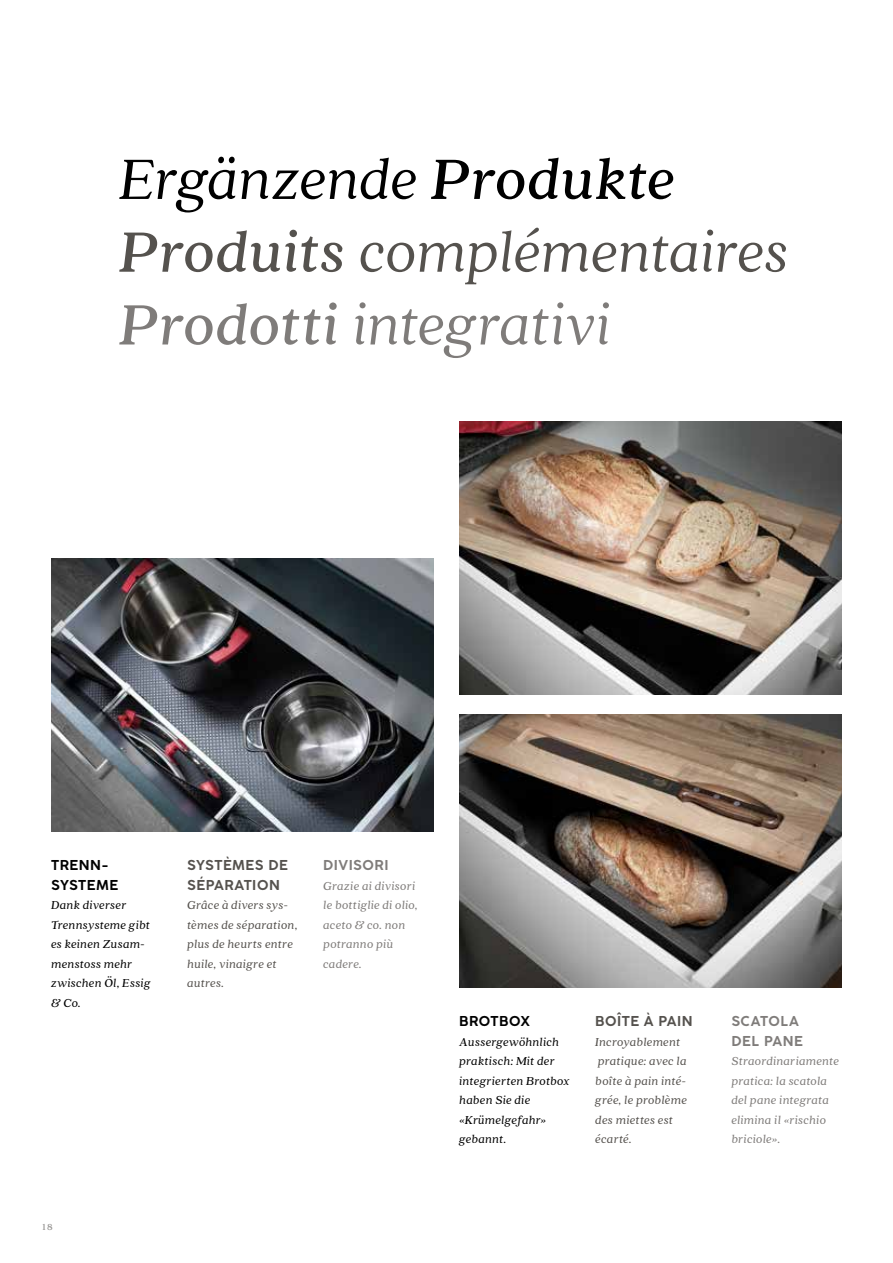
<style>
.page{position:relative;width:893px;height:1263px;background:#fff}
.page>*{position:absolute;margin:0;border:0;box-sizing:border-box;transform-origin:0 0}
.t1{font:italic 63px/72.8px "Quincy CF";letter-spacing:.005em;color:#55524e}
.t2{font:700 13.5px/19.5px "Coco Gothic";letter-spacing:.04em;color:#55524e}
.t3{font:700 13.5px/19.5px "Coco Gothic";letter-spacing:.04em;color:#7f7c7a}
.t4{font:700 13.5px/19.5px "Coco Gothic";letter-spacing:.045em;color:#000}
.t5{font:italic 12.75px/19.5px "Quincy CF Text";letter-spacing:.03em;color:#000}
.t6{font:italic 12.75px/19.5px "Quincy CF Text";letter-spacing:.025em;color:#55524e}
.t7{font:italic 12.75px/19.5px "Quincy CF Text";letter-spacing:.025em;color:#7f7c7a}
.t8{font:700 9.75px "Quincy CF";color:#949290}
.s1{color:#000}
.s2{font-weight:700;color:#000}
.s3{font-weight:700}
.s4{font-weight:700;color:#7f7c7a}
.s5{color:#7f7c7a}
</style>
<div class="page">
<img style="left:459px;top:714px;width:383px;height:273px">
<img style="left:459px;top:422px;width:383px;height:273px">
<img style="left:51px;top:558px;width:383px;height:273px">
<h1 class="t1" style="left:119px;top:144px;width:670px"><span class="s1">Ergänzende</span> <span class="s2">Produkte<br></span><span class="s3">Produits</span> complémentaires<br><span class="s4">Prodotti</span> <span class="s5">integrativi</span></h1>
<p class="t4" style="left:51px;top:855px;width:69px">TRENN-<br>SYSTEME</p>
<p class="t5" style="left:51px;top:896px;width:101px">Dank diverser<br>Trennsysteme gibt es keinen Zusam&shy;menstoss mehr zwischen Öl, Essig &amp; Co.</p>
<p class="t2" style="left:187px;top:855px;width:102px">SYSTÈMES DE<br>SÉPARATION</p>
<p class="t6" style="left:187px;top:896px;width:112px">Grâce à divers sys&shy;tèmes de séparation, plus de heurts entre huile, vinaigre et autres.</p>
<p class="t3" style="left:323px;top:855px;width:67px">DIVISORI</p>
<p class="t7" style="left:323px;top:876px;width:96px">Grazie ai divisori le bottiglie di olio, aceto &amp; co. non potranno più cadere.</p>
<p class="t8" style="left:43px;top:1221px;width:12px">18</p>
<p class="t4" style="left:459px;top:1011px;width:72px">BROTBOX</p>
<p class="t5" style="left:459px;top:1032px;width:112px">Aussergewöhnlich praktisch: Mit der integrierten Brotbox haben Sie die «Krümelgefahr» gebannt.</p>
<p class="t2" style="left:595px;top:1011px;width:99px">BOÎTE À PAIN</p>
<p class="t6" style="left:595px;top:1032px;width:93px">Incroyablement pratique: avec la boîte à pain inté&shy;grée, le problème des miettes est écarté.</p>
<p class="t3" style="left:731px;top:1011px;width:73px">SCATOLA<br>DEL PANE</p>
<p class="t7" style="left:731px;top:1052px;width:109px">Straordinariamente pratica: la scatola del pane integrata elimina il «rischio briciole».</p>
</div>
